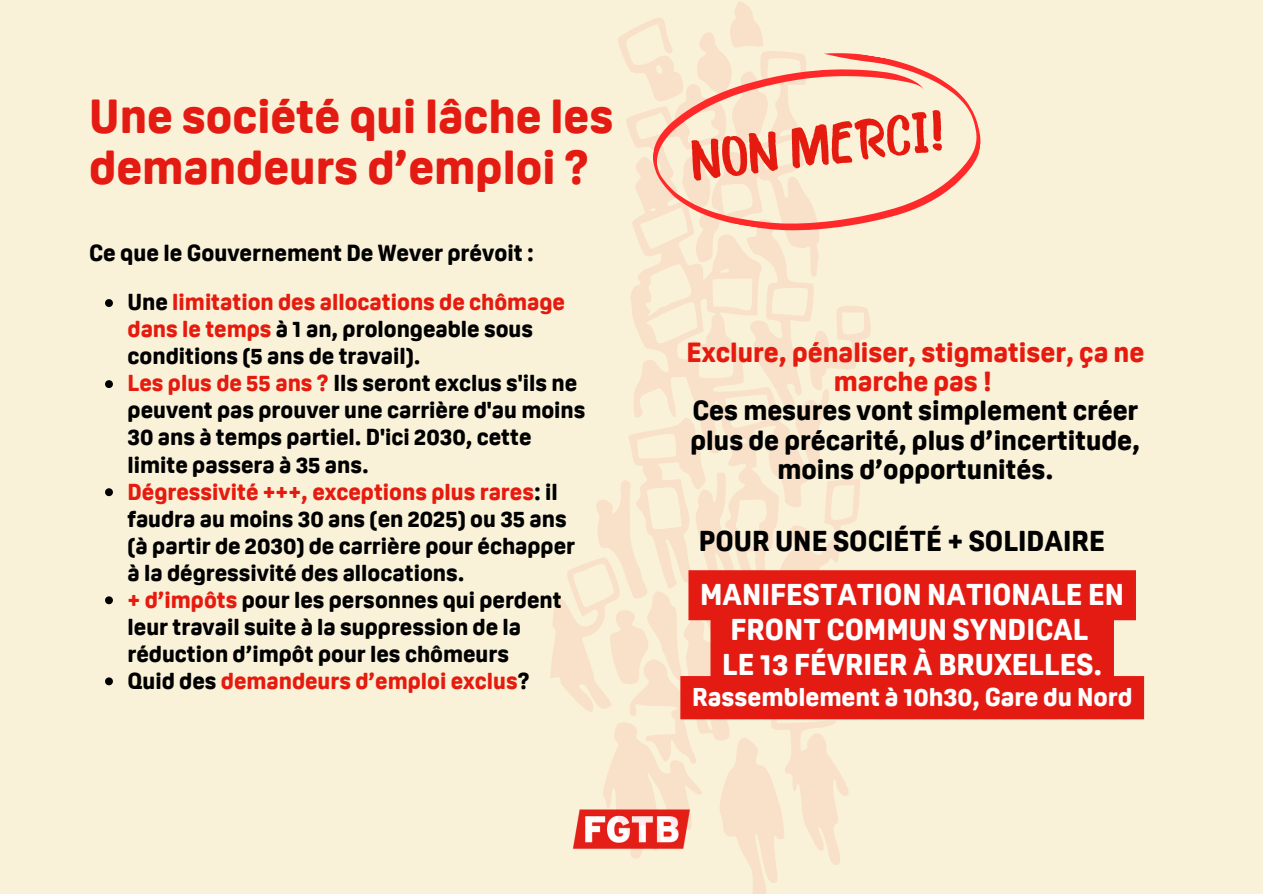
<style>
.page{position:relative;width:1263px;height:894px;background:#fff}
.page>*{position:absolute;margin:0;border:0;box-sizing:border-box;transform-origin:0 0}
.t1{font:55.35px "Bosk";color:#e51b0f}
.t2{font:800 46.5px/50.7px "Oscine Trial";color:#e41b12}
.t3{font:800 29.4px/34.8px "Oscine Trial";color:#fff;text-align:center}
.t4{font:800 28.05px "Oscine Trial";color:#000}
.t5{font:800 27px/29.2px "Oscine Trial";color:#000;text-align:center}
.t6{font:800 25.05px "Oscine Trial";color:#fff}
.t7{font:800 22.65px "Oscine Trial";color:#000}
.t8{font:800 22.5px/27px "Oscine Trial";color:#000}
.t9{font:800 22.5px "Oscine Trial";color:#e51b0f}
.s1{color:#e51b0f}
.s2{color:#000}
</style>
<div class="page">
<div style="left:0;top:0;width:1263px;height:893px;background:#faf2d8"></div>
<svg style="left:550px;top:2px;width:321px;height:891px"></svg>
<svg style="left:105px;top:299px;width:8px;height:8px"></svg>
<svg style="left:105px;top:380px;width:8px;height:8px"></svg>
<svg style="left:105px;top:488px;width:8px;height:8px"></svg>
<svg style="left:105px;top:596px;width:8px;height:8px"></svg>
<svg style="left:105px;top:677px;width:8px;height:8px"></svg>
<svg style="left:644px;top:22px;width:337px;height:240px"></svg>
<svg style="left:680px;top:570px;width:464px;height:149px;background:#e5281e"></svg>
<p class="t2" style="left:89px;top:91px;width:526px">Une société qui lâche les demandeurs d’emploi ?</p>
<p class="t7" style="left:89px;top:238px;width:446px">Ce que le Gouvernement De Wever prévoit :</p>
<p class="t8" style="left:128px;top:289px;width:439px">Une <span class="s1">limitation des allocations de chômage dans le temps</span> à 1 an, prolongeable sous conditions (5 ans de travail).</p>
<p class="t8" style="left:128px;top:370px;width:459px"><span class="s1">Les plus de 55 ans ?</span> Ils seront exclus s'ils ne peuvent pas prouver une carrière d'au moins 30 ans à temps partiel. D'ici 2030, cette limite passera à 35 ans.</p>
<h2 class="t8" style="left:128px;top:478px;width:449px"><span class="s1">Dégressivité +++, exceptions plus rares</span>: il faudra au moins 30 ans (en 2025) ou 35 ans (à partir de 2030) de carrière pour échapper à la dégressivité des allocations.</h2>
<h1 class="t8" style="left:128px;top:586px;width:436px"><span class="s1">+ d’impôts</span> pour les personnes qui perdent leur travail suite à la suppression de la réduction d’impôt pour les chômeurs</h1>
<h5 class="t9" style="left:128px;top:666px;width:404px"><span class="s2">Quid des</span> demandeurs d’emploi exclus<span class="s2">?</span></h5>
<p class="t1" style="left:688px;top:140px;width:256px;rotate:-7deg">NON MERCI!</p>
<p class="t5" style="left:686px;top:337px;width:459px"><span class="s1">Exclure, pénaliser, stigmatiser, ça ne marche pas !<br></span>Ces mesures vont simplement créer plus de précarité, plus d’incertitude, moins d’opportunités.</p>
<p class="t4" style="left:699px;top:523px;width:408px">POUR UNE SOCIÉTÉ + SOLIDAIRE</p>
<p class="t3" style="left:700px;top:577px;width:425px">MANIFESTATION NATIONALE EN<br>FRONT COMMUN SYNDICAL<br>LE 13 FÉVRIER À BRUXELLES.</p>
<p class="t6" style="left:692px;top:680px;width:442px">Rassemblement à 10h30, Gare du Nord</p>
</div>
